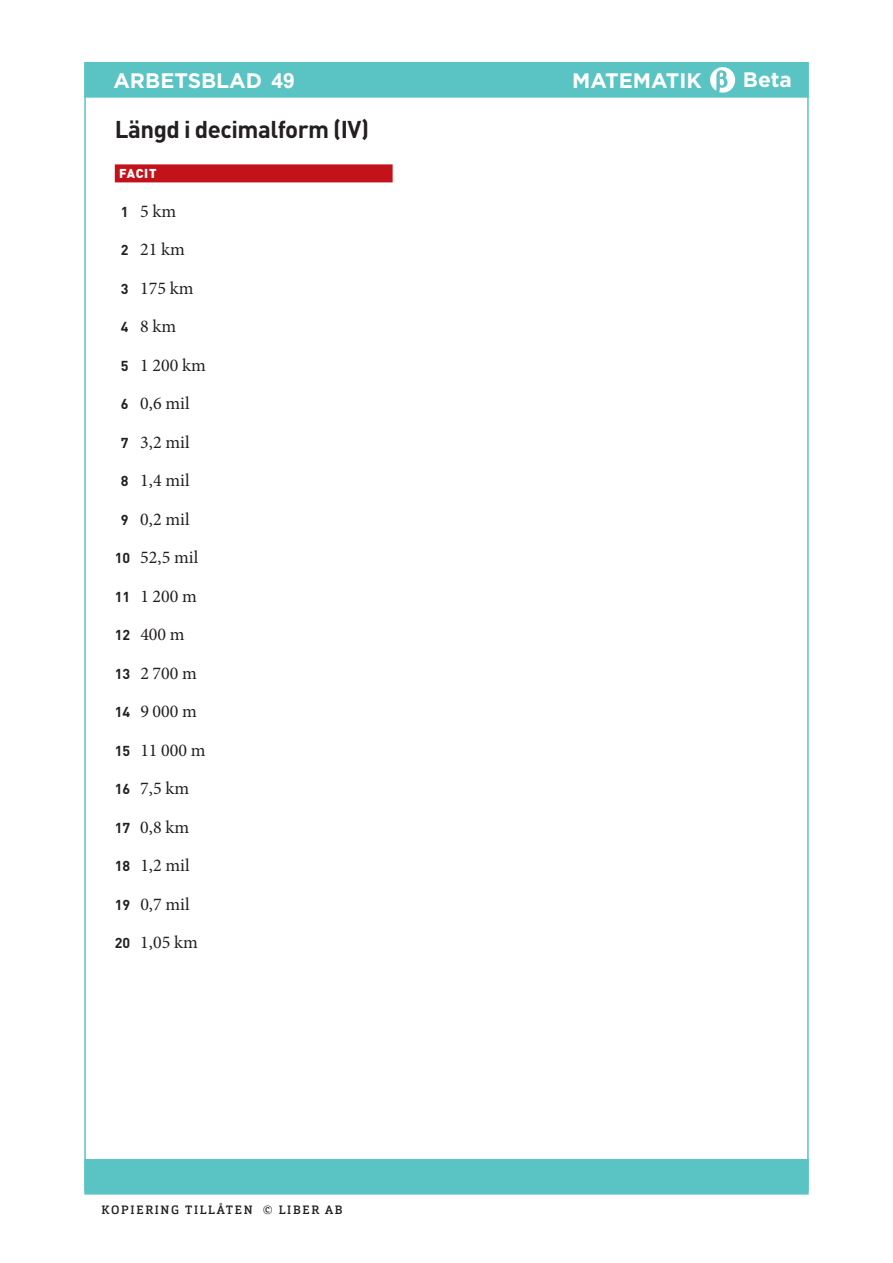
<style>
.page{position:relative;width:893px;height:1263px;background:#fff}
.page>*{position:absolute;margin:0;border:0;box-sizing:border-box;transform-origin:0 0}
.R_OH{font:700 24px "DIN Pro";letter-spacing:-.02em;color:#231f20}
.Antal_ratt{font:700 21px "Gotham";color:#fff}
.Uppgift_luft_över_li{font:18px "Minion Pro";color:#231f20}
.R_Facit_2{font:900 12.75px "DIN Pro";letter-spacing:.055em;color:#fff}
.t1{font:500 12px "Orgon Slab";letter-spacing:.14em;color:#231f20}
.t2{font:700 9px "DIN Pro";letter-spacing:.11em;color:#231f20}
.s1{font-family:"Arial"}
.s2{font-family:"DIN Pro";font-weight:700;font-size:14.25px}
</style>
<div class="page">
<div style="left:85px;top:63px;width:723px;height:34px;background:#59c4c3"></div>
<div style="left:84px;top:62px;width:725px;height:36px;border:2px solid #59c4c3"></div>
<div style="left:85px;top:1160px;width:723px;height:34px;background:#59c4c3"></div>
<div style="left:84px;top:1159px;width:725px;height:35px;border:2px solid #59c4c3"></div>
<div style="left:710px;top:67px;width:25px;height:26px;background:#fff;border-radius:50%"></div>
<div style="left:115px;top:164px;width:278px;height:18px;background:#c4121a"></div>
<svg style="left:715px;top:69px;width:14px;height:29px"></svg>
<p class="Antal_ratt" style="left:113px;top:67px;width:183px">ARBETSBLAD <span class="s1">49</span></p>
<p class="R_OH" style="left:115px;top:113px;width:256px">Längd i decimalform (IV)</p>
<p class="R_Facit_2" style="left:119px;top:165px;width:39px">FACIT</p>
<p class="Uppgift_luft_över_li" style="left:121px;top:199px;width:57px"><span class="s2">1</span> 5 km</p>
<p class="Uppgift_luft_över_li" style="left:121px;top:237px;width:66px"><span class="s2">2</span> 21 km</p>
<p class="Uppgift_luft_över_li" style="left:121px;top:276px;width:74px"><span class="s2">3</span> 175 km</p>
<p class="Uppgift_luft_över_li" style="left:121px;top:314px;width:57px"><span class="s2">4</span> 8 km</p>
<p class="Uppgift_luft_över_li" style="left:121px;top:353px;width:87px"><span class="s2">5</span> 1 200 km</p>
<p class="Uppgift_luft_över_li" style="left:121px;top:391px;width:70px"><span class="s2">6</span> 0,6 mil</p>
<p class="Uppgift_luft_över_li" style="left:121px;top:430px;width:70px"><span class="s2">7</span> 3,2 mil</p>
<p class="Uppgift_luft_över_li" style="left:121px;top:468px;width:70px"><span class="s2">8</span> 1,4 mil</p>
<p class="Uppgift_luft_över_li" style="left:121px;top:507px;width:70px"><span class="s2">9</span> 0,2 mil</p>
<p class="Uppgift_luft_över_li" style="left:115px;top:545px;width:85px"><span class="s2">10</span> 52,5 mil</p>
<p class="Uppgift_luft_över_li" style="left:115px;top:584px;width:84px"><span class="s2">11</span> 1 200 m</p>
<p class="Uppgift_luft_över_li" style="left:115px;top:622px;width:71px"><span class="s2">12</span> 400 m</p>
<p class="Uppgift_luft_över_li" style="left:115px;top:661px;width:84px"><span class="s2">13</span> 2 700 m</p>
<p class="Uppgift_luft_över_li" style="left:115px;top:699px;width:84px"><span class="s2">14</span> 9 000 m</p>
<p class="Uppgift_luft_över_li" style="left:115px;top:738px;width:92px"><span class="s2">15</span> 11 000 m</p>
<p class="Uppgift_luft_över_li" style="left:115px;top:776px;width:76px"><span class="s2">16</span> 7,5 km</p>
<p class="Uppgift_luft_över_li" style="left:115px;top:815px;width:76px"><span class="s2">17</span> 0,8 km</p>
<p class="Uppgift_luft_över_li" style="left:115px;top:853px;width:76px"><span class="s2">18</span> 1,2 mil</p>
<p class="Uppgift_luft_över_li" style="left:115px;top:892px;width:76px"><span class="s2">19</span> 0,7 mil</p>
<p class="Uppgift_luft_över_li" style="left:115px;top:930px;width:84px"><span class="s2">20</span> 1,05 km</p>
<p class="t1" style="left:101px;top:1202px;width:243px">KOPIERING TILLÅTEN © LIBER AB</p>
<p class="t2" style="left:115px;top:1201px;width:83px">HEJ © LIBER AB</p>
<p class="Antal_ratt" style="left:572px;top:66px;width:131px">MATEMATIK</p>
<p class="Antal_ratt" style="left:743px;top:66px;width:51px">Beta</p>
</div>
